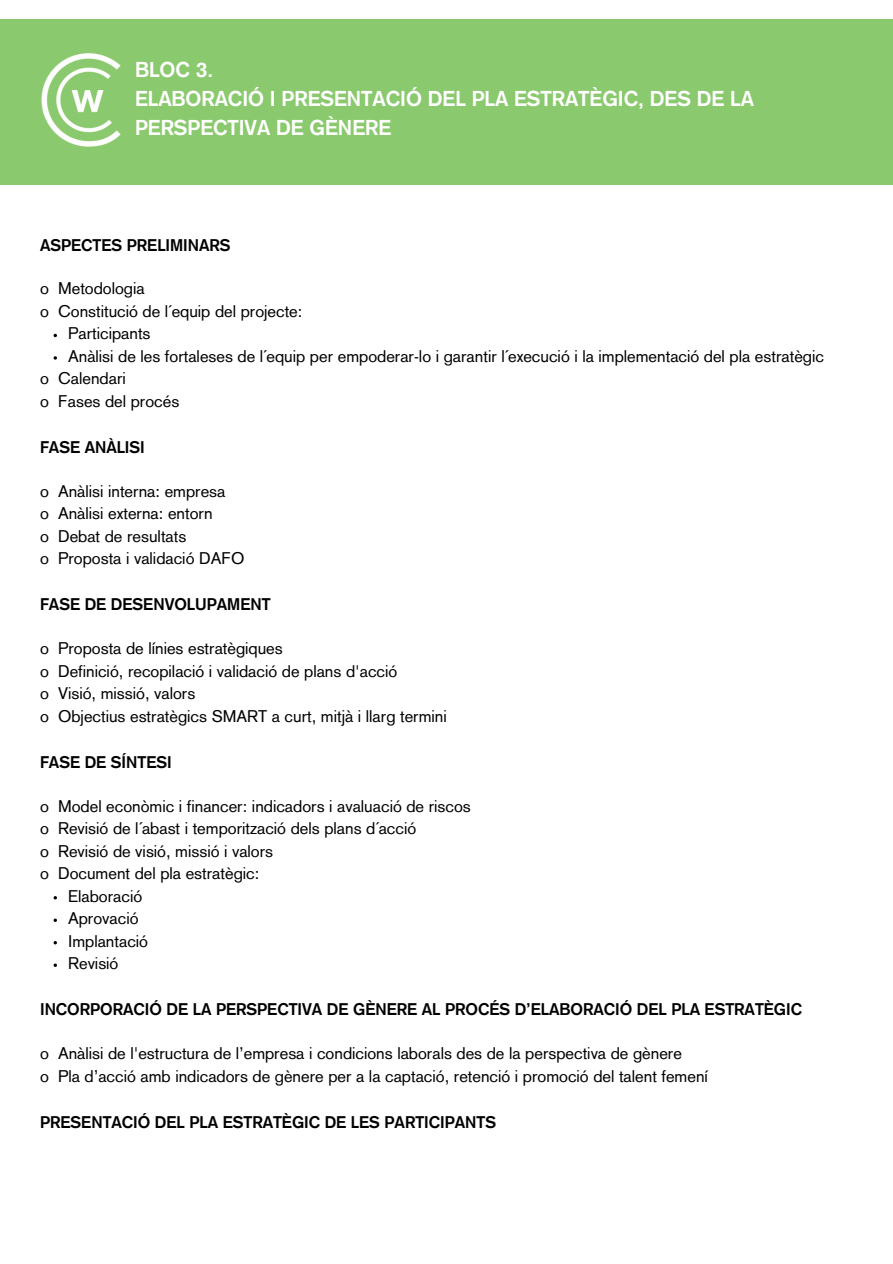
<style>
.page{position:relative;width:893px;height:1264px;background:#fff}
.page>*{position:absolute;margin:0;border:0;box-sizing:border-box;transform-origin:0 0}
.t1{font:700 21px/29.2px "Akzidenz Grotesk";color:#fff}
.t2{font:16.5px/22.5px "Akzidenz Grotesk";color:#000}
.t3{font:700 16.5px "Akzidenz Grotesk";color:#000}
</style>
<div class="page">
<div style="left:0;top:19px;width:892px;height:165px;background:#8bc96e"></div>
<img style="left:41px;top:53px;width:80px;height:94px">
<p class="t1" style="left:135px;top:56px;width:620px">BLOC 3.<br>ELABORACIÓ I PRESENTACIÓ DEL PLA ESTRATÈGIC, DES DE LA<br>PERSPECTIVA DE GÈNERE</p>
<p class="t3" style="left:40px;top:239px;width:192px">ASPECTES PRELIMINARS</p>
<p class="t2" style="left:40px;top:279px;width:264px">o Metodologia<br>o Constitució de l´equip del projecte:</p>
<p class="t2" style="left:68px;top:324px;width:757px">Participants<br>Anàlisi de les fortaleses de l´equip per empoderar-lo i garantir l´execució i la implementació del pla estratègic</p>
<p class="t2" style="left:40px;top:369px;width:141px">o Calendari<br>o Fases del procés</p>
<p class="t3" style="left:40px;top:441px;width:106px">FASE ANÀLISI</p>
<p class="t2" style="left:40px;top:481px;width:206px">o Anàlisi interna: empresa<br>o Anàlisi externa: entorn<br>o Debat de resultats<br>o Proposta i validació DAFO</p>
<p class="t3" style="left:40px;top:598px;width:232px">FASE DE DESENVOLUPAMENT</p>
<p class="t2" style="left:40px;top:639px;width:408px">o Proposta de línies estratègiques<br>o Definició, recopilació i validació de plans d'acció<br>o Visió, missió, valors<br>o Objectius estratègics SMART a curt, mitjà i llarg termini</p>
<p class="t3" style="left:40px;top:756px;width:133px">FASE DE SÍNTESI</p>
<p class="t2" style="left:40px;top:796px;width:432px">o Model econòmic i financer: indicadors i avaluació de riscos o Revisió de l´abast i temporització dels plans d´acció<br>o Revisió de visió, missió i valors<br>o Document del pla estratègic:</p>
<p class="t2" style="left:68px;top:886px;width:81px">Elaboració<br>Aprovació<br>Implantació<br>Revisió</p>
<p class="t3" style="left:40px;top:1003px;width:763px">INCORPORACIÓ DE LA PERSPECTIVA DE GÈNERE AL PROCÉS D’ELABORACIÓ DEL PLA ESTRATÈGIC</p>
<p class="t2" style="left:40px;top:1043px;width:669px">o Anàlisi de l'estructura de l’empresa i condicions laborals des de la perspectiva de gènere<br>o Pla d’acció amb indicadors de gènere per a la captació, retenció i promoció del talent femení</p>
<p class="t3" style="left:40px;top:1115px;width:457px">PRESENTACIÓ DEL PLA ESTRATÈGIC DE LES PARTICIPANTS</p>
</div>
